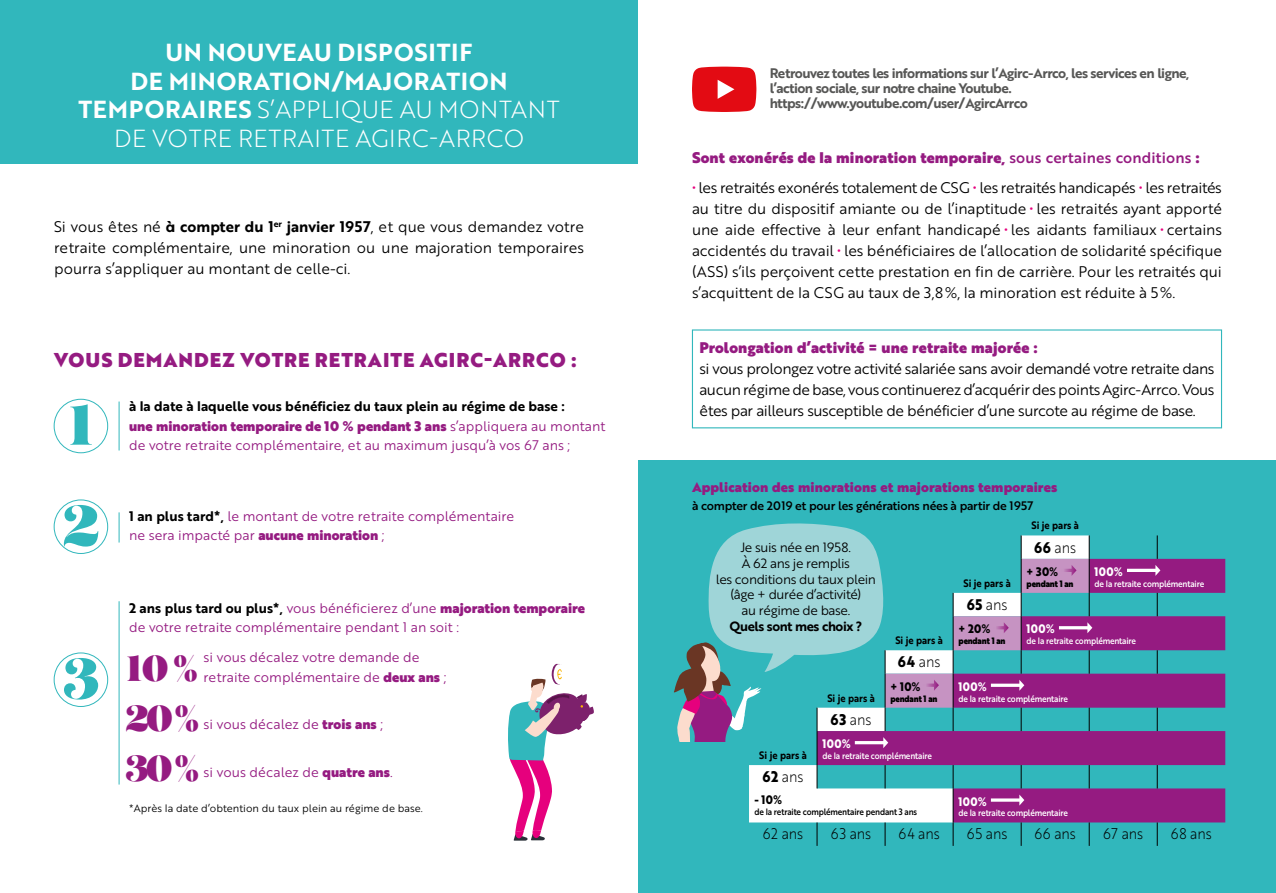
<style>
.page{position:relative;width:1276px;height:893px;background:#fff}
.page>*{position:absolute;margin:0;border:0;box-sizing:border-box;transform-origin:0 0}
.t1{font:56.4px/100.6px "Salome";color:#31b7bc}
.t2{font:36px/50.4px "Salome";color:#951b81;text-align:justify}
.t3{font:24px/28.5px "Brother 1816 Light";letter-spacing:.03em;color:#fff;text-align:center}
.t4{font:24px/28.5px "Brother 1816 Bold";letter-spacing:.03em;color:#fff;text-align:center}
.t5{font:19.5px "Brother 1816 Black";letter-spacing:.05em;color:#951b81}
.t6{font:15px/21px "Brother 1816 Book";letter-spacing:-.01em;color:#000;text-align:justify}
.t7{font:15px "Brother 1816 Black";letter-spacing:.01em;color:#951b81}
.t8{font:15px "Brother 1816 Light";letter-spacing:.04em;color:#000;scale:.9 1}
.t9{font:13.5px/19.5px "Brother 1816 Book";color:#951b81}
.t10{font:13.5px/15px "Brother 1816 Bold";letter-spacing:-.04em;color:#575756}
.t11{font:13.5px "Brother 1816 Black";letter-spacing:.015em;color:#951b81}
.t12{font:13.5px "Brother 1816 Bold";color:#000}
.t13{font:13.05px/15.8px "Brother 1816 Book";letter-spacing:-.03em;color:#000;text-align:center}
.t14{font:13.05px "Brother 1816 Bold";letter-spacing:-.03em;color:#000}
.t15{font:12px "Brother 1816 Medium";letter-spacing:-.02em;color:#000}
.t16{font:700 12px "Brother 1816 Extra";letter-spacing:.04em;color:#fff;scale:.9 1}
.t17{font:700 12px "Brother 1816 Extra";letter-spacing:.04em;color:#000;scale:.9 1}
.t18{font:10.5px "Brother 1816 Book";color:#000}
.t19{font:10.5px "Brother 1816 Bold";color:#000;scale:.9 1}
.t20{font:9px "Brother 1816 Medium";letter-spacing:-.02em;color:#fff;scale:.9 1}
.t21{font:9px "Brother 1816 Medium";letter-spacing:-.02em;color:#000;scale:.9 1}
.t22{font:9px "Brother 1816 Black";color:#000;scale:.9 1}
.s1{font-family:"Brother 1816 Bold"}
.s2{font-family:"Brother 1816 Book"}
.s3{font-family:"Brother 1816 Bold";color:#000}
.s4{font-family:"Brother 1816 Black"}
.s5{font-size:56.4px;color:#31b7bc}
.s6{font-family:"Brother 1816 Medium"}
.s7{color:#e6007d}
.s8{font-family:"Brother 1816 Extra";font-weight:700}
</style>
<div class="page">
<div style="left:0;top:0;width:638px;height:164px;background:#31b7bc"></div>
<div style="left:638px;top:460px;width:638px;height:433px;background:#31b7bc"></div>
<div style="left:54px;top:399px;width:54px;height:54px;border:1px solid #31b7bc;border-radius:50%"></div>
<div style="left:54px;top:500px;width:54px;height:54px;border:1px solid #31b7bc;border-radius:50%"></div>
<div style="left:54px;top:653px;width:54px;height:54px;border:1px solid #31b7bc;border-radius:50%"></div>
<hr style="left:119px;top:601px;width:1px;height:183px;background:#31b7bc">
<hr style="left:119px;top:512px;width:1px;height:30px;background:#31b7bc">
<hr style="left:119px;top:401px;width:1px;height:49px;background:#31b7bc">
<svg style="left:508px;top:663px;width:86px;height:178px"></svg>
<svg style="left:1092px;top:559px;width:133px;height:263px;fill:#951b81"></svg>
<svg style="left:1157px;top:650px;width:1px;height:24px"></svg>
<svg style="left:1157px;top:708px;width:1px;height:23px"></svg>
<svg style="left:1157px;top:765px;width:1px;height:23px"></svg>
<svg style="left:1157px;top:822px;width:1px;height:24px"></svg>
<svg style="left:1125px;top:535px;width:35px;height:81px"></svg>
<svg style="left:674px;top:523px;width:418px;height:323px"></svg>
<svg style="left:692px;top:67px;width:64px;height:45px;background:#e5242c"></svg>
<h3 class="t4" style="left:130px;top:38px;width:379px">Un nouveau dispositif<br>de minoration/majoration</h3>
<h3 class="t3" style="left:78px;top:95px;width:483px"><span class="s1">temporaireS</span> s’applique au montant de votre retraite Agirc-Arrco</h3>
<p class="t6" style="left:54px;top:215px;width:531px">Si vous êtes né <span class="s1">à compter du 1</span><sup>er</sup> <span class="s1">janvier 1957</span>, et que vous demandez votre retraite complémentaire, une minoration ou une majoration temporaires pourra s’appliquer au montant de celle-ci.</p>
<h3 class="t5" style="left:54px;top:345px;width:524px">Vous demandez votre retraite agirc-arrco :</h3>
<h1 class="t1" style="left:63px;top:374px;width:39px">1<br>2</h1>
<p class="t12" style="left:129px;top:396px;width:437px">à la date à laquelle vous bénéficiez du taux plein au régime de base :</p>
<p class="t11" style="left:129px;top:415px;width:478px">une minoration temporaire de 10 % pendant 3 ans <span class="s2">s’appliquera au montant</span></p>
<p class="t9" style="left:129px;top:435px;width:443px">de votre retraite complémentaire, et au maximum jusqu’à vos 67 ans ;</p>
<p class="t9" style="left:129px;top:506px;width:387px"><span class="s3">1 an plus tard*,</span> le montant de votre retraite complémentaire ne sera impacté par <span class="s4">aucune minoration</span> ;</p>
<p class="t9" style="left:129px;top:597px;width:457px"><span class="s3">2 ans plus tard ou plus*,</span> vous bénéficierez d’une <span class="s4">majoration temporaire </span>de votre retraite complémentaire pendant 1 an soit :</p>
<p class="t9" style="left:204px;top:647px;width:244px">si vous décalez votre demande de retraite complémentaire de <span class="s4">deux ans</span> ;</p>
<p class="t9" style="left:204px;top:714px;width:181px">si vous décalez de <span class="s4">trois ans</span> ;</p>
<p class="t9" style="left:204px;top:762px;width:191px">si vous décalez de <span class="s4">quatre ans</span>.</p>
<h2 class="t2" style="left:125px;top:642px;width:76px;text-indent:-62px"><span class="s5">3</span> 10% 20% 30%</h2>
<p class="t18" style="left:129px;top:801px;width:295px">*Après la date d’obtention du taux plein au régime de base.</p>
<p class="t10" style="left:770px;top:66px;width:421px">Retrouvez toutes les informations sur l’Agirc-Arrco, les services en ligne, l’action sociale, sur notre chaine Youtube. https://www.youtube.com/user/AgircArrco</p>
<p class="t7" style="left:692px;top:146px;width:509px">Sont exonérés de la minoration temporaire, <span class="s6">sous certaines conditions</span> :</p>
<p class="t6" style="left:692px;top:176px;width:531px"><span class="s7">•</span> les retraités exonérés totalement de CSG <span class="s7">•</span> les retraités handicapés <span class="s7">•</span> les retraités au titre du dispositif amiante ou de l’inaptitude <span class="s7">•</span> les retraités ayant apporté une aide effective à leur enfant handicapé <span class="s7">•</span> les aidants familiaux <span class="s7">•</span> certains accidentés du travail <span class="s7">•</span> les bénéficiaires de l’allocation de solidarité spécifique (ASS) s’ils perçoivent cette prestation en fin de carrière. Pour les retraités qui s’acquittent de la CSG au taux de 3,8%, la minoration est réduite à 5%.</p>
<p class="t7" style="left:699px;top:336px;width:340px">Prolongation d’activité = une retraite majorée :</p>
<p class="t6" style="left:699px;top:357px;width:517px">si vous prolongez votre activité salariée sans avoir demandé votre retraite dans aucun régime de base, vous continuerez d’acquérir des points Agirc-Arrco. Vous êtes par ailleurs susceptible de bénéficier d’une surcote au régime de base.</p>
<p class="t11" style="left:692px;top:476px;width:367px">Application des minorations et majorations temporaires</p>
<p class="t15" style="left:692px;top:496px;width:343px">à compter de 2019 et pour les générations nées à partir de 1957</p>
<p class="t13" style="left:716px;top:539px;width:162px">Je suis née en 1958.<br>À 62 ans je remplis<br>les conditions du taux plein (âge + durée d’activité)<br>au régime de base.</p>
<p class="t14" style="left:729px;top:616px;width:134px">Quels sont mes choix ?</p>
<p class="t19" style="left:827px;top:690px;width:54px">Si je pars à</p>
<p class="t8" style="left:830px;top:708px;width:47px"><span class="s8">63</span> ans</p>
<p class="t19" style="left:895px;top:632px;width:54px">Si je pars à</p>
<p class="t8" style="left:897px;top:651px;width:49px"><span class="s8">64</span> ans</p>
<p class="t17" style="left:890px;top:677px;width:35px">+ 10%</p>
<p class="t22" style="left:890px;top:691px;width:54px">pendant 1 an</p>
<p class="t19" style="left:759px;top:747px;width:54px">Si je pars à</p>
<p class="t16" style="left:822px;top:735px;width:33px">100%</p>
<p class="t20" style="left:822px;top:749px;width:123px">de la retraite complémentaire</p>
<p class="t8" style="left:762px;top:765px;width:47px"><span class="s8">62</span> ans</p>
<p class="t17" style="left:754px;top:791px;width:32px">- 10%</p>
<p class="t21" style="left:754px;top:805px;width:182px">de la retraite complémentaire pendant 3 ans</p>
<p class="t19" style="left:963px;top:575px;width:54px">Si je pars à</p>
<p class="t8" style="left:967px;top:593px;width:47px"><span class="s8">65</span> ans</p>
<p class="t17" style="left:958px;top:620px;width:37px">+ 20%</p>
<p class="t22" style="left:958px;top:634px;width:54px">pendant 1 an</p>
<p class="t19" style="left:1031px;top:518px;width:54px">Si je pars à</p>
<p class="t8" style="left:1034px;top:536px;width:48px"><span class="s8">66</span> ans</p>
<p class="t17" style="left:1026px;top:562px;width:37px">+ 30%</p>
<p class="t22" style="left:1026px;top:576px;width:54px">pendant 1 an</p>
<p class="t16" style="left:1094px;top:562px;width:33px">100%</p>
<p class="t20" style="left:1094px;top:577px;width:123px">de la retraite complémentaire</p>
<p class="t16" style="left:1026px;top:620px;width:33px">100%</p>
<p class="t20" style="left:1026px;top:634px;width:123px">de la retraite complémentaire</p>
<p class="t16" style="left:958px;top:677px;width:33px">100%</p>
<p class="t20" style="left:958px;top:692px;width:123px">de la retraite complémentaire</p>
<p class="t16" style="left:958px;top:792px;width:33px">100%</p>
<p class="t20" style="left:958px;top:806px;width:123px">de la retraite complémentaire</p>
<p class="t8" style="left:763px;top:823px;width:46px">62 ans</p>
<p class="t8" style="left:831px;top:823px;width:46px">63 ans</p>
<p class="t8" style="left:898px;top:823px;width:48px">64 ans</p>
<p class="t8" style="left:967px;top:823px;width:46px">65 ans</p>
<p class="t8" style="left:1034px;top:823px;width:47px">66 ans</p>
<p class="t8" style="left:1103px;top:823px;width:46px">67 ans</p>
<p class="t8" style="left:1170px;top:823px;width:47px">68 ans</p>
</div>
